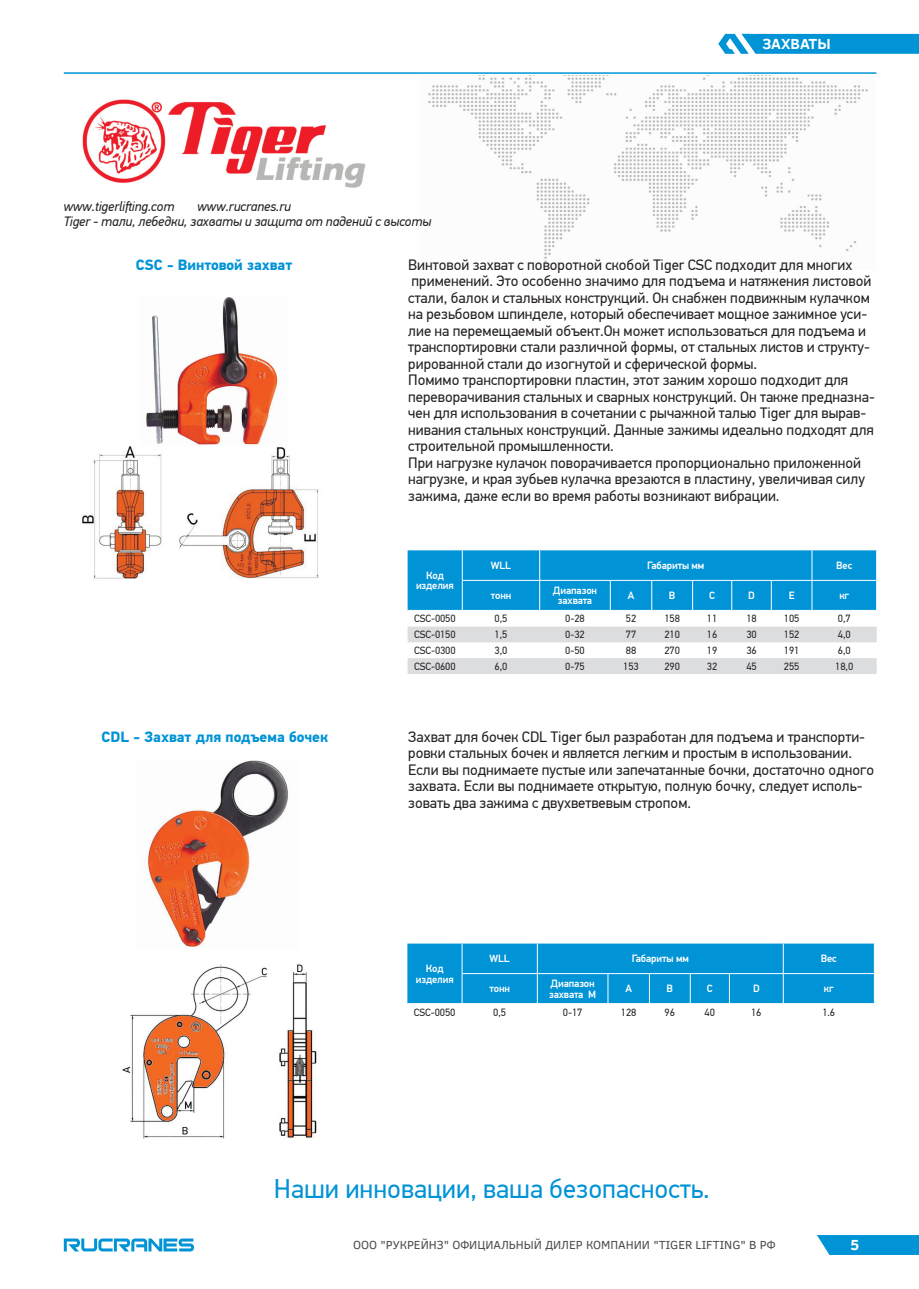
<style>
.page{position:relative;width:919px;height:1289px;background:#fff}
.page>*{position:absolute;margin:0;border:0;box-sizing:border-box;transform-origin:0 0}
.t1{font:27px "PF Din Text Pro";color:#0093d6}
.t2{font:15px/16.5px "PF Din Text Pro";color:#231f20}
.t3{font:700 15px "PF Din Text Pro";color:#0093d6}
.t4{font:700 15px "Clear Sans";color:#fff}
.t5{font:italic 13.5px/15px "PF Din Text Pro";letter-spacing:-.01em;color:#231f20;text-align:center}
.t6{font:12px "Clear Sans";color:#4b4c4d}
.наборный_в_таблице{font:10.5px "PF Din Text Pro";letter-spacing:-.01em;color:#231f20}
.голова_таблицы{font:500 10.5px/10.5px "PF Din Text Pro";letter-spacing:-.01em;color:#fff;text-align:center}
</style>
<div class="page">
<svg style="left:64px;top:1238px;width:130px;height:13px"></svg>
<svg style="left:817px;top:1235px;width:101px;height:19px;background:#0f99d8"></svg>
<hr style="left:64px;top:72px;width:812px;height:2px;background:#0093d6">
<svg style="left:718px;top:34px;width:200px;height:20px;background:#159cd9"></svg>
<img style="left:82px;top:77px;width:786px;height:186px">
<img style="left:146px;top:298px;width:132px;height:147px">
<div style="left:407px;top:550px;width:469px;height:60px;background:#0093d6"></div>
<svg style="left:407px;top:626px;width:469px;height:48px"></svg>
<hr style="left:462px;top:580px;width:77px;height:1px;background:#fff">
<hr style="left:462px;top:550px;width:1px;height:30px;background:#fff">
<hr style="left:539px;top:550px;width:1px;height:30px;background:#fff">
<hr style="left:811px;top:550px;width:1px;height:30px;background:#fff">
<hr style="left:811px;top:580px;width:66px;height:1px;background:#fff">
<hr style="left:811px;top:580px;width:1px;height:30px;background:#fff">
<hr style="left:462px;top:580px;width:1px;height:30px;background:#fff">
<hr style="left:539px;top:580px;width:71px;height:1px;background:#fff">
<hr style="left:539px;top:580px;width:1px;height:30px;background:#fff">
<hr style="left:610px;top:580px;width:41px;height:1px;background:#fff">
<hr style="left:610px;top:580px;width:1px;height:30px;background:#fff">
<hr style="left:651px;top:580px;width:41px;height:1px;background:#fff">
<hr style="left:651px;top:580px;width:1px;height:30px;background:#fff">
<hr style="left:692px;top:580px;width:39px;height:1px;background:#fff">
<hr style="left:692px;top:580px;width:1px;height:30px;background:#fff">
<hr style="left:731px;top:580px;width:40px;height:1px;background:#fff">
<hr style="left:731px;top:580px;width:1px;height:30px;background:#fff">
<hr style="left:771px;top:580px;width:40px;height:1px;background:#fff">
<hr style="left:770px;top:580px;width:1px;height:30px;background:#fff">
<img style="left:82px;top:447px;width:237px;height:132px">
<img style="left:147px;top:760px;width:141px;height:188px">
<div style="left:407px;top:943px;width:466px;height:60px;background:#0093d6"></div>
<hr style="left:461px;top:973px;width:76px;height:1px;background:#fff">
<hr style="left:461px;top:943px;width:1px;height:30px;background:#fff">
<hr style="left:537px;top:943px;width:1px;height:30px;background:#fff">
<hr style="left:782px;top:943px;width:1px;height:30px;background:#fff">
<hr style="left:783px;top:973px;width:91px;height:1px;background:#fff">
<hr style="left:782px;top:973px;width:1px;height:30px;background:#fff">
<hr style="left:461px;top:973px;width:1px;height:30px;background:#fff">
<hr style="left:537px;top:973px;width:71px;height:1px;background:#fff">
<hr style="left:537px;top:973px;width:1px;height:30px;background:#fff">
<hr style="left:608px;top:973px;width:41px;height:1px;background:#fff">
<hr style="left:607px;top:973px;width:1px;height:30px;background:#fff">
<hr style="left:649px;top:973px;width:41px;height:1px;background:#fff">
<hr style="left:649px;top:973px;width:1px;height:30px;background:#fff">
<hr style="left:690px;top:973px;width:39px;height:1px;background:#fff">
<hr style="left:689px;top:973px;width:1px;height:30px;background:#fff">
<hr style="left:729px;top:973px;width:54px;height:1px;background:#fff">
<hr style="left:729px;top:973px;width:1px;height:30px;background:#fff">
<img style="left:122px;top:964px;width:195px;height:175px">
<p class="t5" style="left:64px;top:199px;width:112px">www.tigerlifting.com</p>
<p class="t5" style="left:64px;top:199px;width:369px">www.rucranes.ru<br>Tiger - тали, лебедки, захваты и защита от падений с высоты</p>
<p class="t4" style="left:762px;top:33px;width:70px">ЗАХВАТЫ</p>
<p class="t3" style="left:136px;top:255px;width:158px">CSС - Винтовой захват</p>
<p class="t3" style="left:102px;top:727px;width:228px">CDL - Захват для подъема бочек</p>
<p class="t2" style="left:408px;top:256px;width:446px">Винтовой захват с поворотной скобой Tiger CSC подходит для многих</p>
<p class="t2" style="left:408px;top:273px;width:464px">применений. Это особенно значимо для подъема и натяжения листовой стали, балок и стальных конструкций. Он снабжен подвижным кулачком на резьбовом шпинделе, который обеспечивает мощное зажимное уси&shy;лие на перемещаемый объект.Он может использоваться для подъема и транспортировки стали различной формы, от стальных листов и структу&shy;рированной стали до изогнутой и сферической формы.</p>
<p class="t2" style="left:408px;top:372px;width:468px">Помимо транспортировки пластин, этот зажим хорошо подходит для переворачивания стальных и сварных конструкций. Он также предназна&shy;чен для использования в сочетании с рычажной талью Tiger для вырав&shy;нивания стальных конструкций. Данные зажимы идеально подходят для строительной промышленности.</p>
<p class="t2" style="left:408px;top:454px;width:458px">При нагрузке кулачок поворачивается пропорционально приложенной нагрузке, и края зубьев кулачка врезаются в пластину, увеличивая силу</p>
<p class="t2" style="left:408px;top:487px;width:373px">зажима, даже если во время работы возникают вибрации.</p>
<p class="голова_таблицы" style="left:416px;top:570px;width:39px">Код изделия</p>
<p class="голова_таблицы" style="left:491px;top:560px;width:22px">WLL</p>
<p class="голова_таблицы" style="left:647px;top:560px;width:59px">Габариты мм</p>
<p class="голова_таблицы" style="left:836px;top:560px;width:18px">Вес</p>
<p class="голова_таблицы" style="left:490px;top:590px;width:22px">тонн</p>
<p class="голова_таблицы" style="left:553px;top:585px;width:46px">Диапазон захвата</p>
<p class="голова_таблицы" style="left:627px;top:590px;width:8px">A</p>
<p class="голова_таблицы" style="left:669px;top:590px;width:8px">B</p>
<p class="голова_таблицы" style="left:709px;top:590px;width:7px">C</p>
<p class="голова_таблицы" style="left:748px;top:590px;width:8px">D</p>
<p class="голова_таблицы" style="left:788px;top:590px;width:7px">E</p>
<p class="голова_таблицы" style="left:839px;top:590px;width:11px">кг</p>
<p class="наборный_в_таблице" style="left:414px;top:612px;width:43px">CSC-0050</p>
<p class="наборный_в_таблице" style="left:494px;top:612px;width:14px">0,5</p>
<p class="наборный_в_таблице" style="left:565px;top:612px;width:21px">0-28</p>
<p class="наборный_в_таблице" style="left:625px;top:612px;width:12px">52</p>
<p class="наборный_в_таблице" style="left:664px;top:612px;width:17px">158</p>
<p class="наборный_в_таблице" style="left:707px;top:612px;width:12px">11</p>
<p class="наборный_в_таблице" style="left:746px;top:612px;width:12px">18</p>
<p class="наборный_в_таблице" style="left:783px;top:612px;width:17px">105</p>
<p class="наборный_в_таблице" style="left:837px;top:612px;width:14px">0,7</p>
<p class="наборный_в_таблице" style="left:414px;top:628px;width:43px">CSC-0150</p>
<p class="наборный_в_таблице" style="left:494px;top:628px;width:14px">1,5</p>
<p class="наборный_в_таблице" style="left:565px;top:628px;width:21px">0-32</p>
<p class="наборный_в_таблице" style="left:625px;top:628px;width:12px">77</p>
<p class="наборный_в_таблице" style="left:664px;top:628px;width:17px">210</p>
<p class="наборный_в_таблице" style="left:707px;top:628px;width:12px">16</p>
<p class="наборный_в_таблице" style="left:746px;top:628px;width:12px">30</p>
<p class="наборный_в_таблице" style="left:783px;top:628px;width:17px">152</p>
<p class="наборный_в_таблице" style="left:837px;top:628px;width:14px">4,0</p>
<p class="наборный_в_таблице" style="left:414px;top:644px;width:43px">CSC-0300</p>
<p class="наборный_в_таблице" style="left:494px;top:644px;width:14px">3,0</p>
<p class="наборный_в_таблице" style="left:565px;top:644px;width:21px">0-50</p>
<p class="наборный_в_таблице" style="left:625px;top:644px;width:12px">88</p>
<p class="наборный_в_таблице" style="left:664px;top:644px;width:17px">270</p>
<p class="наборный_в_таблице" style="left:707px;top:644px;width:12px">19</p>
<p class="наборный_в_таблице" style="left:746px;top:644px;width:12px">36</p>
<p class="наборный_в_таблице" style="left:783px;top:644px;width:17px">191</p>
<p class="наборный_в_таблице" style="left:837px;top:644px;width:14px">6,0</p>
<p class="наборный_в_таблице" style="left:414px;top:660px;width:43px">CSC-0600</p>
<p class="наборный_в_таблице" style="left:494px;top:660px;width:14px">6,0</p>
<p class="наборный_в_таблице" style="left:565px;top:660px;width:21px">0-75</p>
<p class="наборный_в_таблице" style="left:623px;top:660px;width:17px">153</p>
<p class="наборный_в_таблице" style="left:664px;top:660px;width:17px">290</p>
<p class="наборный_в_таблице" style="left:707px;top:660px;width:12px">32</p>
<p class="наборный_в_таблице" style="left:746px;top:660px;width:12px">45</p>
<p class="наборный_в_таблице" style="left:783px;top:660px;width:17px">255</p>
<p class="наборный_в_таблице" style="left:835px;top:660px;width:20px">18,0</p>
<p class="t2" style="left:408px;top:728px;width:467px">Захват для бочек CDL Tiger был разработан для подъема и транспорти&shy;ровки стальных бочек и является легким и простым в использовании.<br>Если вы поднимаете пустые или запечатанные бочки, достаточно одного захвата. Если вы поднимаете открытую, полную бочку, следует исполь&shy;зовать два зажима с двухветвевым стропом.</p>
<p class="голова_таблицы" style="left:416px;top:963px;width:39px">Код изделия</p>
<p class="голова_таблицы" style="left:489px;top:953px;width:22px">WLL</p>
<p class="голова_таблицы" style="left:631px;top:953px;width:59px">Габариты мм</p>
<p class="голова_таблицы" style="left:820px;top:953px;width:18px">Вес</p>
<p class="голова_таблицы" style="left:489px;top:983px;width:22px">тонн</p>
<p class="голова_таблицы" style="left:549px;top:978px;width:49px;text-align:left">Диапазон захвата M</p>
<p class="голова_таблицы" style="left:625px;top:983px;width:8px">A</p>
<p class="голова_таблицы" style="left:666px;top:983px;width:8px">B</p>
<p class="голова_таблицы" style="left:706px;top:983px;width:7px">C</p>
<p class="голова_таблицы" style="left:753px;top:983px;width:8px">D</p>
<p class="голова_таблицы" style="left:823px;top:983px;width:11px">кг</p>
<p class="наборный_в_таблице" style="left:414px;top:1005px;width:43px">CSC-0050</p>
<p class="наборный_в_таблице" style="left:493px;top:1005px;width:14px">0,5</p>
<p class="наборный_в_таблице" style="left:563px;top:1005px;width:21px">0-17</p>
<p class="наборный_в_таблице" style="left:621px;top:1005px;width:17px">128</p>
<p class="наборный_в_таблице" style="left:664px;top:1005px;width:12px">96</p>
<p class="наборный_в_таблице" style="left:704px;top:1005px;width:12px">40</p>
<p class="наборный_в_таблице" style="left:751px;top:1005px;width:12px">16</p>
<p class="наборный_в_таблице" style="left:822px;top:1005px;width:14px">1.6</p>
<p class="t1" style="left:274px;top:1173px;width:437px">Наши инновации, ваша безопасность.</p>
<p class="t6" style="left:353px;top:1237px;width:424px">ООО "РУКРЕЙНЗ" ОФИЦИАЛЬНЫЙ ДИЛЕР КОМПАНИИ "TIGER LIFTING" В РФ</p>
<p class="t4" style="left:850px;top:1234px;width:10px">5</p>
</div>
